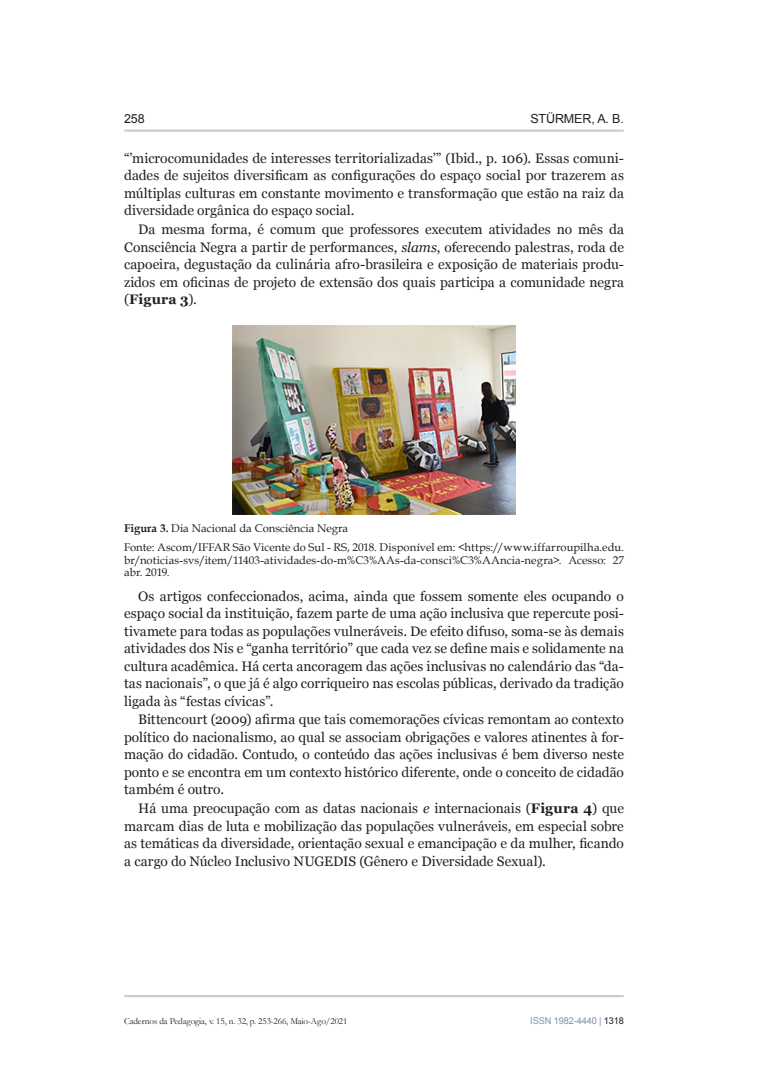
<style>
.page{position:relative;width:780px;height:1088px;background:#fff}
.page>*{position:absolute;margin:0;border:0;box-sizing:border-box;transform-origin:0 0}
.paragrafo{font:13.75px/17.5px "Georgia";letter-spacing:-.005em;color:#231f20;text-align:justify}
.t1{font:12.5px "Arial";letter-spacing:-.01em;color:#231f20}
.figura_fonte{font:11.25px/12.5px "Book Antiqua";letter-spacing:.01em;color:#231f20;text-align:justify}
.figura_legenda{font:11.25px "Book Antiqua";color:#231f20}
.t2{font:9.38px "Garamond";letter-spacing:-.015em;color:#231f20}
.t3{font:9.38px "Arial";letter-spacing:-.01em;color:#7a92ab}
.s1{font-style:italic}
.s2{font-weight:700}
.s3{color:#231f20}
</style>
<div class="page">
<div style="left:123px;top:129px;width:501px;height:5px;background:#fff;opacity:.75"></div>
<div style="left:123px;top:995px;width:501px;height:5px;background:#fff;opacity:.75"></div>
<img style="left:232px;top:326px;width:284px;height:188px">
<p class="t1" style="left:124px;top:110px;width:22px">258</p>
<p class="t1" style="left:530px;top:110px;width:95px">STÜRMER, A. B.</p>
<p class="paragrafo" style="left:124px;top:150px;width:501px">“’microcomunidades de interesses territorializadas’” (Ibid., p. 106). Essas comuni&shy;dades de sujeitos diversificam as configurações do espaço social por trazerem as múltiplas culturas em constante movimento e transformação que estão na raiz da diversidade orgânica do espaço social.</p>
<p class="paragrafo" style="left:124px;top:221px;width:501px;text-indent:14px">Da mesma forma, é comum que professores executem atividades no mês da Consciência Negra a partir de performances, <span class="s1">slams</span>, oferecendo palestras, roda de capoeira, degustação da culinária afro-brasileira e exposição de materiais produ&shy;zidos em oficinas de projeto de extensão dos quais participa a comunidade negra (<span class="s2">Figura 3</span>).</p>
<p class="figura_legenda" style="left:124px;top:520px;width:225px"><span class="s2">Figura 3.</span> Dia Nacional da Consciência Negra</p>
<p class="figura_fonte" style="left:124px;top:541px;width:501px">Fonte: Ascom/IFFAR São Vicente do Sul - RS, 2018. Disponível em: &lt;https://www.iffarroupilha.edu. br/noticias-svs/item/11403-atividades-do-m%C3%AAs-da-consci%C3%AAncia-negra&gt;. Acesso: 27 abr. 2019.</p>
<p class="paragrafo" style="left:124px;top:587px;width:501px;text-indent:14px">Os artigos confeccionados, acima, ainda que fossem somente eles ocupando o espaço social da instituição, fazem parte de uma ação inclusiva que repercute posi&shy;tivamete para todas as populações vulneráveis. De efeito difuso, soma-se às demais atividades dos Nis e “ganha território” que cada vez se define mais e solidamente na cultura acadêmica. Há certa ancoragem das ações inclusivas no calendário das “da&shy;tas nacionais”, o que já é algo corriqueiro nas escolas públicas, derivado da tradição ligada às “festas cívicas”.</p>
<p class="paragrafo" style="left:124px;top:711px;width:501px;text-indent:14px">Bittencourt (2009) afirma que tais comemorações cívicas remontam ao contexto político do nacionalismo, ao qual se associam obrigações e valores atinentes à for&shy;mação do cidadão. Contudo, o conteúdo das ações inclusivas é bem diverso neste ponto e se encontra em um contexto histórico diferente, onde o conceito de cidadão também é outro.</p>
<p class="paragrafo" style="left:124px;top:800px;width:501px;text-indent:14px">Há uma preocupação com as datas nacionais <span class="s1">e</span> internacionais (<span class="s2">Figura 4</span>) que marcam dias de luta e mobilização das populações vulneráveis, em especial sobre as temáticas da diversidade, orientação sexual e emancipação e da mulher, ficando a cargo do Núcleo Inclusivo NUGEDIS (Gênero e Diversidade Sexual).</p>
<p class="t2" style="left:124px;top:1014px;width:225px">Cadernos da Pedagogia, v. 15, n. 32, p. 253-266, Maio-Ago/2021</p>
<p class="t3" style="left:530px;top:1015px;width:95px">ISSN 1982-4440 | <span class="s3">1318</span></p>
</div>
